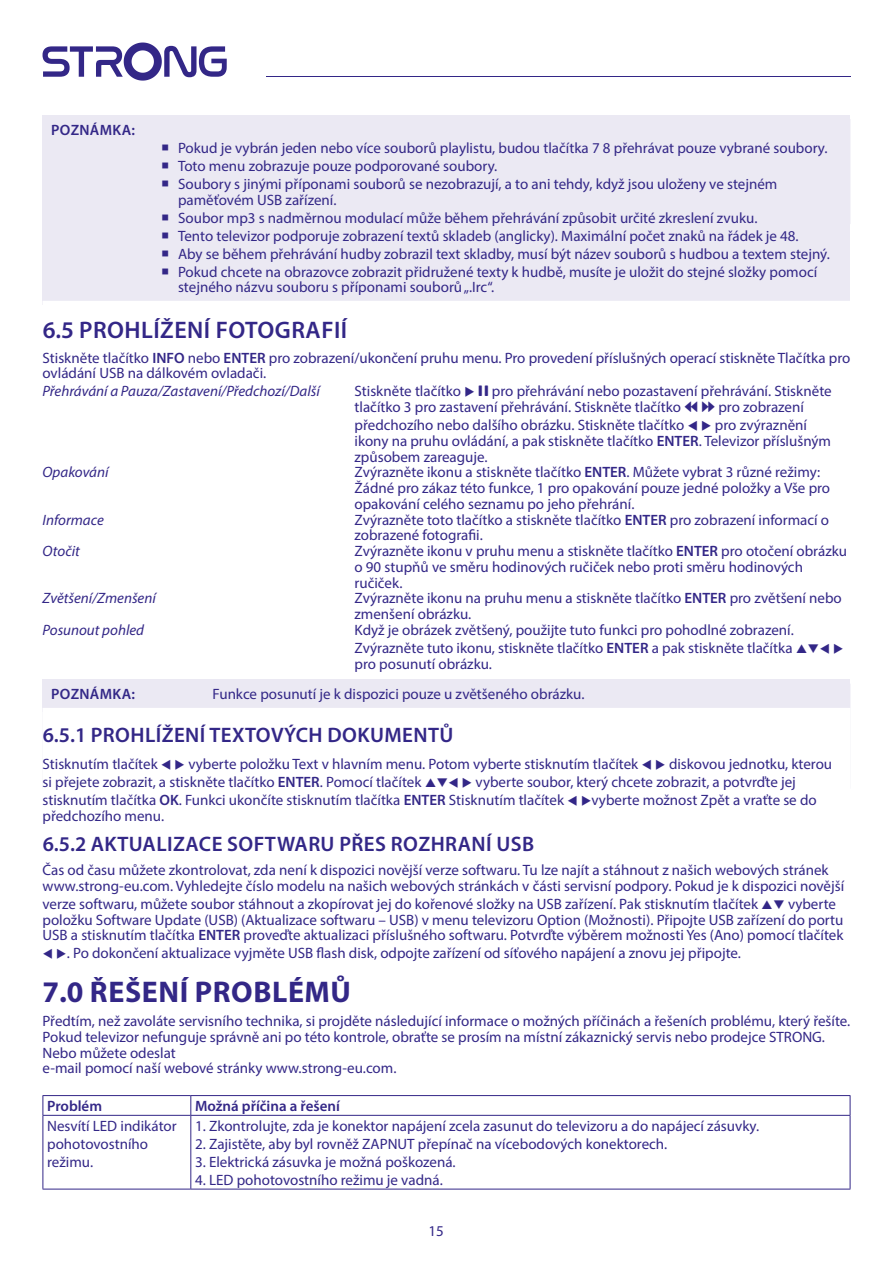
<style>
.page{position:relative;width:893px;height:1263px;background:#fff}
.page>*{position:absolute;margin:0;border:0;box-sizing:border-box;transform-origin:0 0}
.t1{font:700 30px "Myriad Pro";letter-spacing:.02em;color:#332787}
.t2{font:600 24px "Myriad Pro";letter-spacing:.02em;color:#332787}
.t3{font:600 21px "Myriad Pro";letter-spacing:.02em;color:#332787}
.t4{font:15px/15.8px "Myriad Pro";color:#332787}
.t5{font:italic 15px "Myriad Pro";color:#332787}
.t6{font:600 15px "Myriad Pro";color:#332787}
.t7{font:600 15px "Myriad Pro";letter-spacing:.02em;color:#332787}
.s1{font-weight:600}
.s2{font-family:"Guifxv 2 Transports"}
</style>
<div class="page">
<hr style="left:266px;top:76px;width:584px;height:1px;background:#332787">
<svg style="left:43px;top:43px;width:184px;height:38px"></svg>
<div style="left:43px;top:115px;width:807px;height:190px;background:#ebe9f3"></div>
<div style="left:43px;top:301px;width:807px;height:90px;background:#fff"></div>
<div style="left:43px;top:680px;width:807px;height:32px;background:#ebe9f3"></div>
<div style="left:43px;top:708px;width:807px;height:90px;background:#fff"></div>
<hr style="left:43px;top:1116px;width:1px;height:73px;background:#332787">
<hr style="left:190px;top:1116px;width:1px;height:73px;background:#332787">
<hr style="left:850px;top:1116px;width:1px;height:73px;background:#332787">
<hr style="left:43px;top:1189px;width:148px;height:1px;background:#332787">
<hr style="left:191px;top:1189px;width:659px;height:1px;background:#332787">
<hr style="left:43px;top:1095px;width:148px;height:1px;background:#332787">
<svg style="left:43px;top:1096px;width:1px;height:19px"></svg>
<hr style="left:191px;top:1095px;width:659px;height:1px;background:#332787">
<svg style="left:190px;top:1096px;width:1px;height:19px"></svg>
<svg style="left:850px;top:1096px;width:1px;height:19px"></svg>
<hr style="left:43px;top:1115px;width:148px;height:1px;background:#332787">
<hr style="left:191px;top:1115px;width:659px;height:1px;background:#332787">
<p class="t7" style="left:51px;top:120px;width:85px">POZNÁMKA:</p>
<p class="t4" style="left:161px;top:140px;width:668px">○ Pokud je vybrán jeden nebo více souborů playlistu, budou tlačítka 7 8 přehrávat pouze vybrané soubory.</p>
<p class="t4" style="left:161px;top:158px;width:338px">○ Toto menu zobrazuje pouze podporované soubory.</p>
<p class="t4" style="left:178px;top:176px;width:601px;text-indent:-17px">○ Soubory s jinými příponami souborů se nezobrazují, a to ani tehdy, když jsou uloženy ve stejném paměťovém USB zařízení.</p>
<p class="t4" style="left:161px;top:209px;width:598px">○ Soubor mp3 s nadměrnou modulací může během přehrávání způsobit určité zkreslení zvuku.</p>
<p class="t4" style="left:161px;top:227px;width:639px">○ Tento televizor podporuje zobrazení textů skladeb (anglicky). Maximální počet znaků na řádek je 48.</p>
<p class="t4" style="left:161px;top:245px;width:670px">○ Aby se během přehrávání hudby zobrazil text skladby, musí být název souborů s hudbou a textem stejný.</p>
<p class="t4" style="left:178px;top:263px;width:641px;text-indent:-17px">○ Pokud chcete na obrazovce zobrazit přidružené texty k hudbě, musíte je uložit do stejné složky pomocí stejného názvu souboru s příponami souborů „.Irc“.</p>
<h2 class="t2" style="left:43px;top:315px;width:306px">6.5 PROHLÍŽENÍ FOTOGRAFIÍ</h2>
<p class="t4" style="left:43px;top:349px;width:809px">Stiskněte tlačítko <span class="s1">INFO</span> nebo <span class="s1">ENTER</span> pro zobrazení/ukončení pruhu menu. Pro provedení příslušných operací stiskněte Tlačítka pro ovládání USB na dálkovém ovladači.</p>
<p class="t5" style="left:43px;top:382px;width:279px">Přehrávání a Pauza/Zastavení/Předchozí/Další</p>
<p class="t4" style="left:355px;top:383px;width:479px">Stiskněte tlačítko ◆ <span class="s2">2</span> pro přehrávání nebo pozastavení přehrávání. Stiskněte tlačítko 3 pro zastavení přehrávání. Stiskněte tlačítko <span class="s2">5 6</span> pro zobrazení</p>
<p class="t4" style="left:355px;top:417px;width:478px">předchozího nebo dalšího obrázku. Stiskněte tlačítko ▼ ◆ pro zvýraznění ikony na pruhu ovládání, a pak stiskněte tlačítko <span class="s1">ENTER</span>. Televizor příslušným způsobem zareaguje.</p>
<p class="t5" style="left:43px;top:463px;width:68px">Opakování</p>
<p class="t4" style="left:355px;top:464px;width:477px">Zvýrazněte ikonu a stiskněte tlačítko <span class="s1">ENTER</span>. Můžete vybrat 3 různé režimy:<br>Žádné pro zákaz této funkce, 1 pro opakování pouze jedné položky a Vše pro opakování celého seznamu po jeho přehrání.</p>
<p class="t5" style="left:43px;top:510px;width:63px">Informace</p>
<p class="t4" style="left:355px;top:511px;width:476px">Zvýrazněte toto tlačítko a stiskněte tlačítko <span class="s1">ENTER</span> pro zobrazení informací o zobrazené fotografii.</p>
<p class="t5" style="left:43px;top:542px;width:39px">Otočit</p>
<p class="t4" style="left:355px;top:543px;width:494px">Zvýrazněte ikonu v pruhu menu a stiskněte tlačítko <span class="s1">ENTER</span> pro otočení obrázku o 90 stupňů ve směru hodinových ručiček nebo proti směru hodinových ručiček.</p>
<p class="t5" style="left:43px;top:589px;width:115px">Zvětšení/Zmenšení</p>
<p class="t4" style="left:355px;top:590px;width:489px">Zvýrazněte ikonu na pruhu menu a stiskněte tlačítko <span class="s1">ENTER</span> pro zvětšení nebo zmenšení obrázku.</p>
<p class="t5" style="left:43px;top:620px;width:103px">Posunout pohled</p>
<p class="t4" style="left:355px;top:621px;width:491px;line-height:18px">Když je obrázek zvětšený, použijte tuto funkci pro pohodlné zobrazení.<br>Zvýrazněte tuto ikonu, stiskněte tlačítko <span class="s1">ENTER</span> a pak stiskněte tlačítka ❑▼ ◆</p>
<p class="t4" style="left:355px;top:655px;width:139px">pro posunutí obrázku.</p>
<p class="t7" style="left:51px;top:685px;width:85px">POZNÁMKA:</p>
<p class="t4" style="left:213px;top:686px;width:373px">Funkce posunutí je k dispozici pouze u zvětšeného obrázku.</p>
<h3 class="t3" style="left:43px;top:722px;width:412px">6.5.1 PROHLÍŽENÍ TEXTOVÝCH DOKUMENTŮ</h3>
<p class="t4" style="left:43px;top:755px;width:791px;line-height:18px">Stisknutím tlačítek ▼ ◆ vyberte položku Text v hlavním menu. Potom vyberte stisknutím tlačítek ▼ ◆ diskovou jednotku, kterou si přejete zobrazit, a stiskněte tlačítko <span class="s1">ENTER</span>. Pomocí tlačítek ❑▼ ◆ vyberte soubor, který chcete zobrazit, a potvrďte jej stisknutím tlačítka <span class="s1">OK</span>. Funkci ukončíte stisknutím tlačítka <span class="s1">ENTER</span> Stisknutím tlačítek ▼ ◆vyberte možnost Zpět a vraťte se do</p>
<p class="t4" style="left:43px;top:807px;width:123px">předchozího menu.</p>
<h3 class="t3" style="left:43px;top:830px;width:493px">6.5.2 AKTUALIZACE SOFTWARU PŘES ROZHRANÍ USB</h3>
<p class="t4" style="left:43px;top:862px;width:803px">Čas od času můžete zkontrolovat, zda není k dispozici novější verze softwaru. Tu lze najít a stáhnout z našich webových stránek www.strong-eu.com. Vyhledejte číslo modelu na našich webových stránkách v části servisní podpory. Pokud je k dispozici novější</p>
<p class="t4" style="left:43px;top:896px;width:802px">verze softwaru, můžete soubor stáhnout a zkopírovat jej do kořenové složky na USB zařízení. Pak stisknutím tlačítek ❑ vyberte položku Software Update (USB) (Aktualizace softwaru – USB) v menu televizoru Option (Možnosti). Připojte USB zařízení do portu<br>USB a stisknutím tlačítka <span class="s1">ENTER</span> proveďte aktualizaci příslušného softwaru. Potvrďte výběrem možnosti Yes (Ano) pomocí tlačítek</p>
<p class="t4" style="left:43px;top:945px;width:700px">▼ ◆. Po dokončení aktualizace vyjměte USB flash disk, odpojte zařízení od síťového napájení a znovu jej připojte.</p>
<h1 class="t1" style="left:43px;top:972px;width:310px">7.0 ŘEŠENÍ PROBLÉMŮ</h1>
<p class="t4" style="left:43px;top:1013px;width:809px">Předtím, než zavoláte servisního technika, si projděte následující informace o možných příčinách a řešeních problému, který řešíte.<br>Pokud televizor nefunguje správně ani po této kontrole, obraťte se prosím na místní zákaznický servis nebo prodejce STRONG.<br>Nebo můžete odeslat<br>e-mail pomocí naší webové stránky www.strong-eu.com.</p>
<p class="t6" style="left:47px;top:1096px;width:56px">Problém</p>
<p class="t6" style="left:195px;top:1096px;width:146px">Možná příčina a řešení</p>
<p class="t4" style="left:47px;top:1116px;width:131px;line-height:18px">Nesvítí LED indikátor pohotovostního režimu.</p>
<p class="t4" style="left:195px;top:1118px;width:566px">1. Zkontrolujte, zda je konektor napájení zcela zasunut do televizoru a do napájecí zásuvky.</p>
<p class="t4" style="left:195px;top:1136px;width:474px">2. Zajistěte, aby byl rovněž ZAPNUT přepínač na vícebodových konektorech.</p>
<p class="t4" style="left:195px;top:1154px;width:262px">3. Elektrická zásuvka je možná poškozená.</p>
<p class="t4" style="left:195px;top:1172px;width:249px">4. LED pohotovostního režimu je vadná.</p>
<p class="t4" style="left:428px;top:1222px;width:17px">15</p>
</div>
